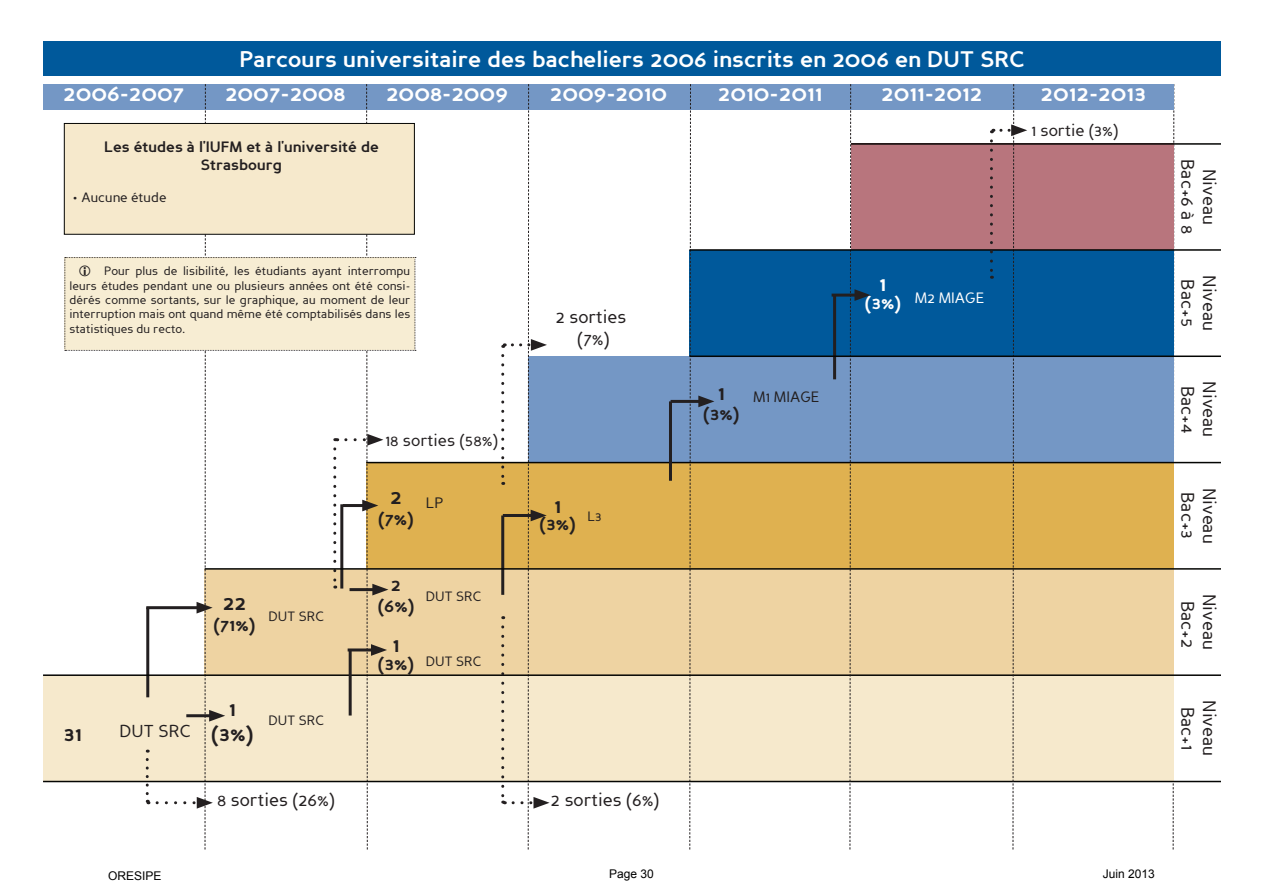
<style>
.page{position:relative;width:1263px;height:893px;background:#fff}
.page>*{position:absolute;margin:0;border:0;box-sizing:border-box;transform-origin:0 0}
.t1{font:700 22.5px "Perspective Sans";color:#fff}
.t2{font:700 21px "Perspective Sans";color:#231f20}
.t3{font:700 21px "Perspective Sans";color:#fff}
.t4{font:18px/21.6px "Perspective Sans";color:#231f20;text-align:center}
.t5{font:700 18px/21.6px "Perspective Sans";color:#231f20;text-align:center}
.t6{font:700 18px "Perspective Sans";color:#fff}
.t7{font:17.25px "Perspective Sans";color:#231f20}
.t8{font:16.5px "Perspective Sans";color:#231f20}
.t9{font:700 15px/18px "Perspective Sans";color:#231f20;text-align:center}
.t10{font:15px "Perspective Sans";color:#231f20}
.t11{font:15px "Perspective Sans";color:#fff}
.t12{font:13.5px "Perspective Sans";color:#231f20}
.t13{font:12px/14.4px "Perspective Sans";color:#231f20;text-align:justify}
.t14{font:12px "Arial";color:#000}
</style>
<div class="page">
<div style="left:851px;top:356px;width:161px;height:107px;background:#7497c5"></div>
<div style="left:43px;top:675px;width:162px;height:106px;background:#f6e9cc"></div>
<div style="left:366px;top:463px;width:162px;height:106px;background:#dfb150"></div>
<div style="left:689px;top:250px;width:162px;height:106px;background:#00599b"></div>
<div style="left:689px;top:356px;width:162px;height:107px;background:#7497c5"></div>
<div style="left:528px;top:356px;width:161px;height:107px;background:#7497c5"></div>
<div style="left:528px;top:463px;width:161px;height:106px;background:#dfb150"></div>
<div style="left:689px;top:463px;width:162px;height:106px;background:#dfb150"></div>
<div style="left:366px;top:569px;width:162px;height:106px;background:#eed3a2"></div>
<div style="left:528px;top:569px;width:161px;height:106px;background:#eed3a2"></div>
<div style="left:689px;top:569px;width:162px;height:106px;background:#eed3a2"></div>
<div style="left:689px;top:675px;width:162px;height:106px;background:#f6e9cc"></div>
<div style="left:528px;top:675px;width:161px;height:106px;background:#f6e9cc"></div>
<div style="left:366px;top:675px;width:162px;height:106px;background:#f6e9cc"></div>
<div style="left:689px;top:84px;width:162px;height:26px;background:#7497c5"></div>
<div style="left:528px;top:84px;width:161px;height:26px;background:#7497c5"></div>
<div style="left:366px;top:84px;width:162px;height:26px;background:#7497c5"></div>
<div style="left:43px;top:84px;width:162px;height:26px;background:#7497c5"></div>
<div style="left:43px;top:42px;width:1178px;height:34px;background:#00599b"></div>
<svg style="left:1172px;top:110px;width:2px;height:740px"></svg>
<hr style="left:504px;top:514px;width:32px;height:3px;background:#231f20">
<hr style="left:501px;top:515px;width:3px;height:80px;background:#231f20">
<svg style="left:501px;top:356px;width:3px;height:129px"></svg>
<hr style="left:833px;top:295px;width:3px;height:84px;background:#231f20">
<svg style="left:689px;top:84px;width:2px;height:766px"></svg>
<div style="left:1012px;top:250px;width:162px;height:106px;background:#00599b"></div>
<div style="left:1012px;top:356px;width:162px;height:107px;background:#7497c5"></div>
<div style="left:1012px;top:463px;width:162px;height:106px;background:#dfb150"></div>
<div style="left:1012px;top:569px;width:162px;height:106px;background:#eed3a2"></div>
<div style="left:1012px;top:675px;width:162px;height:106px;background:#f6e9cc"></div>
<div style="left:851px;top:250px;width:161px;height:106px;background:#00599b"></div>
<div style="left:851px;top:463px;width:161px;height:106px;background:#dfb150"></div>
<div style="left:851px;top:569px;width:161px;height:106px;background:#eed3a2"></div>
<div style="left:851px;top:675px;width:161px;height:106px;background:#f6e9cc"></div>
<hr style="left:43px;top:674px;width:1178px;height:2px;background:#040503">
<hr style="left:43px;top:781px;width:1178px;height:1px;background:#040503">
<hr style="left:205px;top:568px;width:1016px;height:2px;background:#040503">
<hr style="left:366px;top:462px;width:855px;height:1px;background:#040503">
<div style="left:1012px;top:84px;width:162px;height:26px;background:#7497c5"></div>
<div style="left:851px;top:84px;width:161px;height:26px;background:#7497c5"></div>
<div style="left:1012px;top:144px;width:162px;height:106px;background:#b8757d"></div>
<div style="left:851px;top:144px;width:161px;height:106px;background:#b8757d"></div>
<hr style="left:689px;top:355px;width:532px;height:2px;background:#040503">
<hr style="left:689px;top:249px;width:532px;height:2px;background:#040503">
<hr style="left:851px;top:143px;width:370px;height:2px;background:#040503">
<hr style="left:833px;top:294px;width:27px;height:3px;background:#231f20">
<svg style="left:849px;top:84px;width:21px;height:766px"></svg>
<svg style="left:512px;top:84px;width:38px;height:765px"></svg>
<svg style="left:501px;top:627px;width:4px;height:177px"></svg>
<svg style="left:990px;top:141px;width:3px;height:138px"></svg>
<svg style="left:991px;top:129px;width:3px;height:4px"></svg>
<svg style="left:1001px;top:84px;width:26px;height:766px"></svg>
<hr style="left:672px;top:400px;width:32px;height:3px;background:#231f20">
<svg style="left:698px;top:396px;width:16px;height:11px"></svg>
<hr style="left:669px;top:401px;width:3px;height:80px;background:#231f20">
<svg style="left:64px;top:84px;width:352px;height:766px"></svg>
<h1 class="t1" style="left:239px;top:46px;width:786px">Parcours universitaire des bacheliers 2006 inscrits en 2006 en DUT SRC</h1>
<h1 class="t1" style="left:63px;top:80px;width:123px">2006-2007</h1>
<h1 class="t1" style="left:225px;top:80px;width:122px">2007-2008</h1>
<h1 class="t1" style="left:386px;top:80px;width:123px">2008-2009</h1>
<h1 class="t1" style="left:550px;top:80px;width:119px">2009-2010</h1>
<h1 class="t1" style="left:718px;top:80px;width:106px">2010-2011</h1>
<p class="t9" style="left:104px;top:138px;width:276px">Les études à l'IUFM et à l'université de<br>Strasbourg</p>
<p class="t12" style="left:73px;top:190px;width:95px">• Aucune étude</p>
<p class="t13" style="left:69px;top:264px;width:342px;text-indent:35px">Pour plus de lisibilité, les étudiants ayant interrompu leurs études pendant une ou plusieurs années ont été consi&shy;dérés comme sortants, sur le graphique, au moment de leur interruption mais ont quand même été comptabilisés dans les statistiques du recto.</p>
<h3 class="t8" style="left:385px;top:431px;width:114px">18 sorties (58%)</h3>
<h2 class="t2" style="left:223px;top:590px;width:25px">22</h2>
<h3 class="t5" style="left:213px;top:615px;width:43px">(71%)</h3>
<p class="t12" style="left:268px;top:608px;width:57px">DUT SRC</p>
<h2 class="t2" style="left:229px;top:696px;width:9px">1</h2>
<h3 class="t7" style="left:120px;top:721px;width:72px">DUT SRC</h3>
<h2 class="t2" style="left:64px;top:722px;width:20px">31</h2>
<h2 class="t2" style="left:211px;top:722px;width:44px">(3%)</h2>
<p class="t12" style="left:268px;top:712px;width:57px">DUT SRC</p>
<h3 class="t4" style="left:217px;top:789px;width:119px">8 sorties (26%)</h3>
<h2 class="t2" style="left:390px;top:484px;width:13px">2</h2>
<h3 class="t5" style="left:378px;top:508px;width:37px">(7%)</h3>
<p class="t10" style="left:426px;top:494px;width:19px">LP</p>
<h3 class="t5" style="left:378px;top:574px;width:38px">2 (6%)</h3>
<h2 class="t2" style="left:392px;top:632px;width:9px">1</h2>
<h3 class="t5" style="left:378px;top:653px;width:38px">(3%)</h3>
<p class="t12" style="left:426px;top:589px;width:57px">DUT SRC</p>
<p class="t12" style="left:426px;top:654px;width:57px">DUT SRC</p>
<h3 class="t4" style="left:556px;top:306px;width:72px">2 sorties (7%)</h3>
<h2 class="t2" style="left:554px;top:493px;width:9px">1</h2>
<h3 class="t5" style="left:539px;top:513px;width:38px">(3%)</h3>
<p class="t12" style="left:587px;top:509px;width:16px">L3</p>
<h3 class="t4" style="left:551px;top:789px;width:110px">2 sorties (6%)</h3>
<h2 class="t2" style="left:718px;top:381px;width:9px">1</h2>
<h3 class="t5" style="left:703px;top:403px;width:38px">(3%)</h3>
<p class="t10" style="left:753px;top:388px;width:68px">M1 MIAGE</p>
<h1 class="t1" style="left:881px;top:80px;width:103px">2011-2012</h1>
<h1 class="t1" style="left:1040px;top:80px;width:107px">2012-2013</h1>
<h3 class="t8" style="left:1031px;top:120px;width:88px">1 sortie (3%)</h3>
<h2 class="t3" style="left:879px;top:271px;width:9px">1</h2>
<h3 class="t6" style="left:865px;top:292px;width:38px">(3%)</h3>
<p class="t11" style="left:915px;top:289px;width:71px">M2 MIAGE</p>
<p class="t14" style="left:108px;top:867px;width:55px">ORESIPE</p>
<p class="t14" style="left:609px;top:866px;width:46px">Page 30</p>
<p class="t14" style="left:1103px;top:866px;width:54px">Juin 2013</p>
<h3 class="t4" style="left:1220px;top:159px;width:77px;rotate:90deg">Niveau<br>Bac+6 à 8</h3>
<h3 class="t4" style="left:1198px;top:279px;width:49px;rotate:90deg">Bac+5</h3>
<h3 class="t4" style="left:1220px;top:275px;width:58px;rotate:90deg">Niveau</h3>
<h3 class="t4" style="left:1198px;top:386px;width:49px;rotate:90deg">Bac+4</h3>
<h3 class="t4" style="left:1220px;top:381px;width:58px;rotate:90deg">Niveau</h3>
<h3 class="t4" style="left:1198px;top:492px;width:48px;rotate:90deg">Bac+3</h3>
<h3 class="t4" style="left:1220px;top:488px;width:58px;rotate:90deg">Niveau</h3>
<h3 class="t4" style="left:1198px;top:601px;width:49px;rotate:90deg">Bac+2</h3>
<h3 class="t4" style="left:1220px;top:594px;width:58px;rotate:90deg">Niveau</h3>
<h3 class="t4" style="left:1220px;top:700px;width:58px;rotate:90deg">Niveau<br>Bac+1</h3>
</div>
